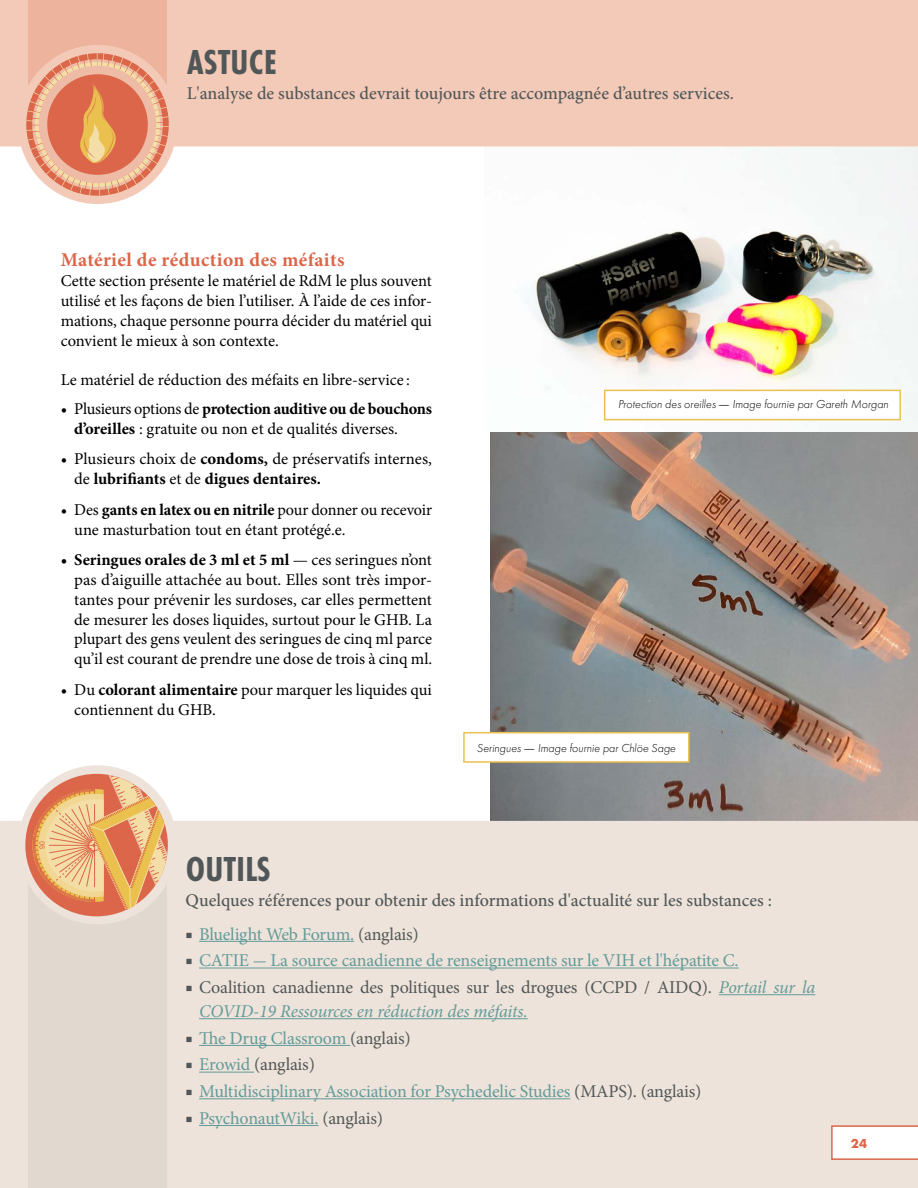
<style>
.page{position:relative;width:918px;height:1188px;background:#fff}
.page>*{position:absolute;margin:0;border:0;box-sizing:border-box;transform-origin:0 0}
.t1{font:700 36px "Futura PT Cond";letter-spacing:.01em;color:#515758}
.t2{font:700 19.5px "Minion Pro";letter-spacing:.02em;color:#db6649}
.t3{font:18px "Minion Pro";letter-spacing:-.01em;color:#639b9a}
.t4{font:500 18px "Minion Pro";color:#515758}
.t5{font:18px/24px "Minion Pro";letter-spacing:-.01em;color:#515758}
.t6{font:16.5px/19.8px "Minion Pro";color:#000}
.t7{font:700 13.5px "Futura PT";color:#db6649}
.t8{font:italic 300 12px "Futura PT";color:#000}
.t9{font:7.5px "Arial";color:#db6649;scale:.91 1}
.s1{font-weight:700}
.s2{font-family:"Minion Pro";font-weight:400;font-style:normal}
.s3{font-weight:500;color:#515758}
.s4{color:#515758}
.s5{font-weight:500}
.s6{font-style:italic;color:#639b9a}
.s7{color:#639b9a}
</style>
<div class="page">
<img style="left:490px;top:432px;width:428px;height:389px">
<img style="left:485px;top:146px;width:432px;height:286px">
<div style="left:0;top:821px;width:918px;height:367px;background:#ede3da"></div>
<div style="left:28px;top:846px;width:139px;height:342px;background:#e1d8cf"></div>
<div style="left:18px;top:765px;width:159px;height:159px;border:15px solid #ede3da;border-radius:50%"></div>
<hr style="left:199px;top:941px;width:155px;height:1px;background:#639b9a">
<hr style="left:199px;top:968px;width:540px;height:1px;background:#639b9a">
<hr style="left:719px;top:994px;width:96px;height:1px;background:#639b9a">
<hr style="left:199px;top:1018px;width:329px;height:1px;background:#639b9a">
<hr style="left:199px;top:1045px;width:151px;height:1px;background:#639b9a">
<hr style="left:199px;top:1072px;width:55px;height:1px;background:#639b9a">
<hr style="left:199px;top:1098px;width:371px;height:1px;background:#639b9a">
<hr style="left:199px;top:1125px;width:119px;height:1px;background:#639b9a">
<svg style="left:32px;top:774px;width:136px;height:142px;background:#e8b082"></svg>
<svg style="left:831px;top:1125px;width:87px;height:35px"></svg>
<div style="left:604px;top:390px;width:297px;height:30px;background:#fff;border:2px solid #eac14f"></div>
<div style="left:463px;top:732px;width:227px;height:31px;background:#fff;border:2px solid #eac14f"></div>
<div style="left:0;top:0;width:918px;height:146px;background:#f3c9b7"></div>
<div style="left:28px;top:0;width:139px;height:146px;background:#edb39d"></div>
<div style="left:18px;top:45px;width:159px;height:159px;border:15px solid #f3c9b7;border-radius:50%"></div>
<svg style="left:26px;top:53px;width:143px;height:143px"></svg>
<h1 class="t1" style="left:187px;top:41px;width:91px">ASTUCE</h1>
<p class="t4" style="left:187px;top:81px;width:549px">L'analyse de substances devrait toujours être accompagnée d’autres services.</p>
<p class="t2" style="left:61px;top:246px;width:285px">Matériel de réduction des méfaits</p>
<p class="t6" style="left:61px;top:271px;width:373px;text-align:justify">Cette section présente le matériel de RdM le plus souvent utilisé et les façons de bien l’utiliser. À l’aide de ces infor&shy;mations, chaque personne pourra décider du matériel qui convient le mieux à son contexte.</p>
<p class="t6" style="left:61px;top:370px;width:351px">Le matériel de réduction des méfaits en libre-service :</p>
<p class="t6" style="left:74px;top:399px;width:359px;text-indent:-14px">• Plusieurs options de <span class="s1">protection auditive ou de bouchons d’oreilles</span> : gratuite ou non et de qualités diverses.</p>
<p class="t6" style="left:74px;top:449px;width:359px;text-indent:-13px">• Plusieurs choix de <span class="s1">condoms,</span> de préservatifs internes, de <span class="s1">lubrifiants</span> et de <span class="s1">digues dentaires.</span></p>
<p class="t6" style="left:74px;top:500px;width:359px;text-indent:-13px">• Des <span class="s1">gants en latex ou en nitrile</span> pour donner ou recevoir une masturbation tout en étant protégé.e.</p>
<p class="t6" style="left:74px;top:550px;width:359px;text-align:justify;text-indent:-13px"><span class="s1">• Seringues orales de 3 ml et 5 ml</span> — ces seringues n’ont pas d’aiguille attachée au bout. Elles sont très impor&shy;tantes pour prévenir les surdoses, car elles permettent de mesurer les doses liquides, surtout pour le GHB. La plupart des gens veulent des seringues de cinq ml parce qu’il est courant de prendre une dose de trois à cinq ml.</p>
<p class="t6" style="left:74px;top:680px;width:359px;text-indent:-14px">• Du <span class="s1">colorant alimentaire</span> pour marquer les liquides qui contiennent du GHB.</p>
<p class="t8" style="left:618px;top:397px;width:272px">Protection des oreilles <span class="s2">—</span> Image fournie par Gareth Morgan</p>
<p class="t8" style="left:477px;top:741px;width:200px">Seringues <span class="s2">—</span> Image fournie par Chlöe Sage</p>
<p class="t9" style="left:37px;top:849px;width:10px;rotate:-90deg">90</p>
<h1 class="t1" style="left:186px;top:849px;width:86px">OUTILS</h1>
<p class="t4" style="left:186px;top:888px;width:588px">Quelques références pour obtenir des informations d'actualité sur les substances :</p>
<p class="t3" style="left:186px;top:922px;width:235px"><span class="s3">■</span> Bluelight Web Forum. <span class="s4">(anglais)</span></p>
<p class="t3" style="left:186px;top:948px;width:555px"><span class="s3">■</span> CATIE - La source canadienne de renseignements sur le VIH et l'hépatite C.</p>
<p class="t5" style="left:199px;top:975px;width:618px;text-indent:-14px"><span class="s5">■</span> Coalition canadienne des politiques sur les drogues (CCPD / AIDQ). <span class="s6">Portail sur la<br>COVID-19 Ressources en réduction des méfaits.</span></p>
<p class="t3" style="left:186px;top:1026px;width:227px"><span class="s3">■</span> The Drug Classroom <span class="s4">(anglais)</span></p>
<p class="t5" style="left:186px;top:1053px;width:131px"><span class="s5">■</span> <span class="s7">Erowid</span> (anglais)</p>
<p class="t3" style="left:186px;top:1079px;width:517px"><span class="s3">■</span> Multidisciplinary Association for Psychedelic Studies <span class="s4">(MAPS). (anglais)</span></p>
<p class="t3" style="left:186px;top:1106px;width:199px"><span class="s3">■</span> PsychonautWiki. <span class="s4">(anglais)</span></p>
<p class="t7" style="left:851px;top:1134px;width:18px">24</p>
</div>
